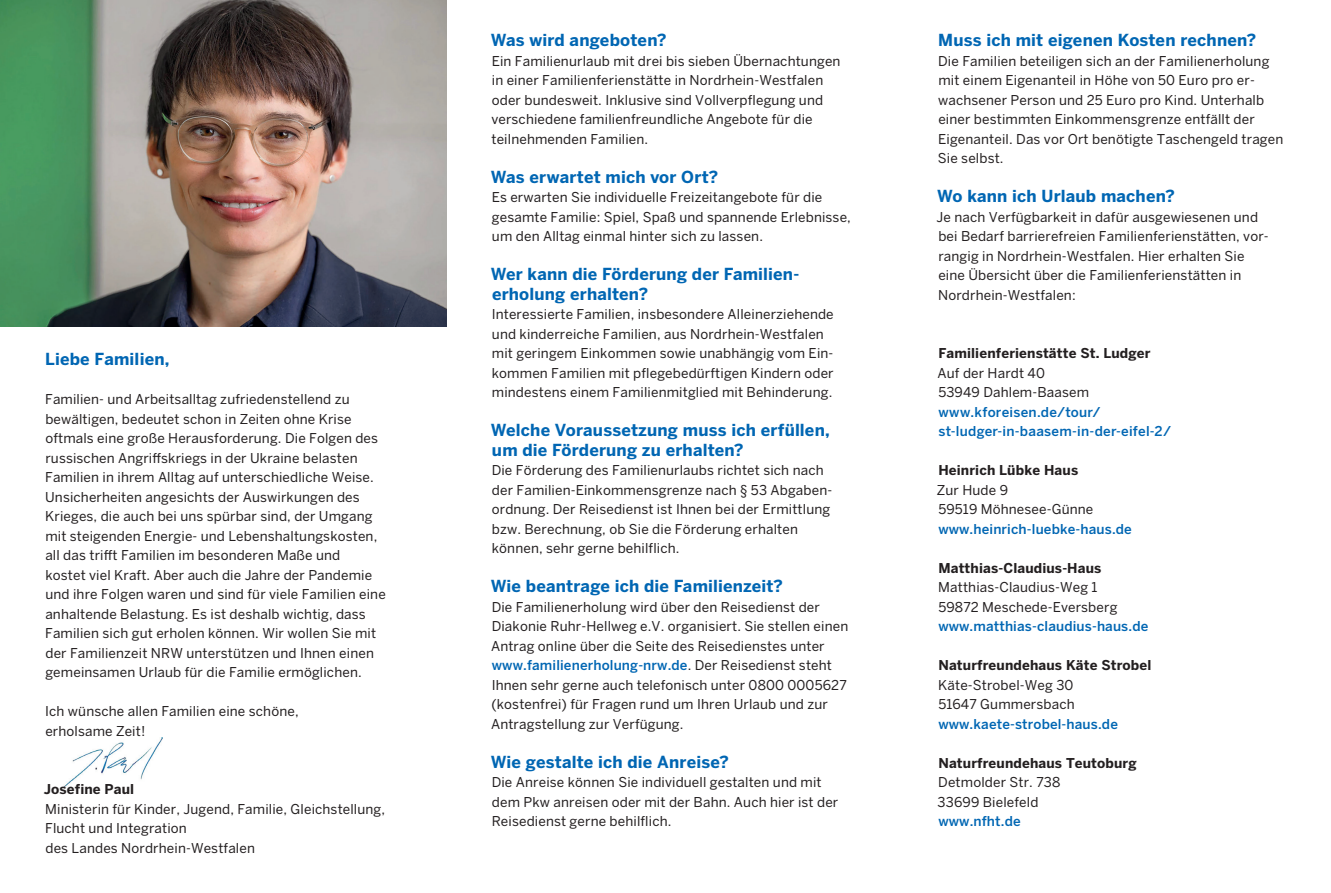
<style>
.page{position:relative;width:1331px;height:893px;background:#fff}
.page>*{position:absolute;margin:0;border:0;box-sizing:border-box;transform-origin:0 0}
.t1{font:700 16.5px/19.5px "Benton Sans";letter-spacing:.01em;color:#0166b3}
.t2{font:13.5px/19.5px "Benton Sans";letter-spacing:.01em;color:#231f20}
.t3{font:500 13.5px/19.5px "Benton Sans";letter-spacing:.01em;color:#0166b3}
.t4{font:700 13.5px "Benton Sans";letter-spacing:.01em;color:#231f20}
.s1{font-weight:500;color:#0166b3}
</style>
<div class="page">
<img style="left:64px;top:738px;width:99px;height:50px">
<img style="left:0;top:0;width:446px;height:326px">
<p class="t1" style="left:45px;top:349px;width:126px">Liebe Familien,</p>
<p class="t2" style="left:45px;top:389px;width:342px">Familien- und Arbeitsalltag zufriedenstellend zu bewältigen, bedeutet schon in Zeiten ohne Krise oftmals eine große Herausforderung. Die Folgen des russischen Angriffskriegs in der Ukraine belasten Familien in ihrem Alltag auf unterschiedliche Weise.<br>Unsicherheiten angesichts der Auswirkungen des Krieges, die auch bei uns spürbar sind, der Umgang mit steigenden Energie- und Lebenshaltungskosten, all das trifft Familien im besonderen Maße und<br>kostet viel Kraft. Aber auch die Jahre der Pandemie und ihre Folgen waren und sind für viele Familien eine anhaltende Belastung. Es ist deshalb wichtig, dass Familien sich gut erholen können. Wir wollen Sie mit der Familienzeit NRW unterstützen und Ihnen einen gemeinsamen Urlaub für die Familie ermöglichen.</p>
<p class="t2" style="left:45px;top:701px;width:255px">Ich wünsche allen Familien eine schöne, erholsame Zeit!</p>
<p class="t4" style="left:44px;top:781px;width:92px">Josefine Paul</p>
<p class="t2" style="left:45px;top:799px;width:341px">Ministerin für Kinder, Jugend, Familie, Gleichstellung,<br>Flucht und Integration<br>des Landes Nordrhein-Westfalen</p>
<p class="t1" style="left:491px;top:30px;width:177px">Was wird angeboten?</p>
<p class="t2" style="left:491px;top:51px;width:351px">Ein Familienurlaub mit drei bis sieben Übernachtungen in einer Familienferienstätte in Nordrhein-Westfalen oder bundesweit. Inklusive sind Vollverpflegung und verschiedene familienfreundliche Angebote für die teilnehmenden Familien.</p>
<p class="t1" style="left:491px;top:167px;width:229px">Was erwartet mich vor Ort?</p>
<p class="t2" style="left:492px;top:187px;width:361px">Es erwarten Sie individuelle Freizeitangebote für die gesamte Familie: Spiel, Spaß und spannende Erlebnisse, um den Alltag einmal hinter sich zu lassen.</p>
<p class="t1" style="left:491px;top:264px;width:310px">Wer kann die Förderung der Familien&shy;erholung erhalten?</p>
<p class="t2" style="left:492px;top:304px;width:344px">Interessierte Familien, insbesondere Alleinerziehende und kinderreiche Familien, aus Nordrhein-Westfalen mit geringem Einkommen sowie unabhängig vom Ein&shy;kommen Familien mit pflegebedürftigen Kindern oder mindestens einem Familienmitglied mit Behinderung.</p>
<p class="t1" style="left:491px;top:420px;width:341px">Welche Voraussetzung muss ich erfüllen, um die Förderung zu erhalten?</p>
<p class="t2" style="left:492px;top:460px;width:342px">Die Förderung des Familienurlaubs richtet sich nach der Familien-Einkommensgrenze nach § 53 Abgaben&shy;ordnung. Der Reisedienst ist Ihnen bei der Ermittlung bzw. Berechnung, ob Sie die Förderung erhalten können, sehr gerne behilflich.</p>
<p class="t1" style="left:491px;top:576px;width:294px">Wie beantrage ich die Familienzeit?</p>
<p class="t2" style="left:491px;top:597px;width:359px">Die Familienerholung wird über den Reisedienst der Diakonie Ruhr-Hellweg e.V. organisiert. Sie stellen einen Antrag online über die Seite des Reisedienstes unter <span class="s1">www.familienerholung-nrw.de</span>. Der Reisedienst steht Ihnen sehr gerne auch telefonisch unter 0800 0005627 (kostenfrei) für Fragen rund um Ihren Urlaub und zur Antragstellung zur Verfügung.</p>
<p class="t1" style="left:491px;top:752px;width:240px">Wie gestalte ich die Anreise?</p>
<p class="t2" style="left:492px;top:772px;width:348px">Die Anreise können Sie individuell gestalten und mit dem Pkw anreisen oder mit der Bahn. Auch hier ist der<br>Reisedienst gerne behilflich.</p>
<p class="t1" style="left:938px;top:30px;width:320px">Muss ich mit eigenen Kosten rechnen?</p>
<p class="t2" style="left:938px;top:51px;width:347px">Die Familien beteiligen sich an der Familienerholung mit einem Eigenanteil in Höhe von 50 Euro pro er&shy;wachsener Person und 25 Euro pro Kind. Unterhalb einer bestimmten Einkommensgrenze entfällt der Eigenanteil. Das vor Ort benötigte Taschengeld tragen Sie selbst.</p>
<p class="t1" style="left:937px;top:186px;width:239px">Wo kann ich Urlaub machen?</p>
<p class="t2" style="left:936px;top:207px;width:334px">Je nach Verfügbarkeit in dafür ausgewiesenen und bei Bedarf barrierefreien Familienferienstätten, vor&shy;rangig in Nordrhein-Westfalen. Hier erhalten Sie eine Übersicht über die Familienferienstätten in Nordrhein-Westfalen:</p>
<p class="t4" style="left:938px;top:345px;width:214px">Familienferienstätte St. Ludger</p>
<p class="t2" style="left:937px;top:363px;width:153px">Auf der Hardt 40<br>53949 Dahlem-Baasem</p>
<p class="t3" style="left:938px;top:402px;width:234px">www.kforeisen.de/tour/ st-ludger-in-baasem-in-der-eifel-2/</p>
<p class="t4" style="left:938px;top:462px;width:141px">Heinrich Lübke Haus</p>
<p class="t2" style="left:937px;top:480px;width:158px">Zur Hude 9<br>59519 Möhnesee-Günne</p>
<p class="t3" style="left:938px;top:519px;width:195px">www.heinrich-luebke-haus.de</p>
<p class="t4" style="left:938px;top:560px;width:164px">Matthias-Claudius-Haus</p>
<p class="t2" style="left:938px;top:577px;width:181px">Matthias-Claudius-Weg 1<br>59872 Meschede-Eversberg</p>
<p class="t3" style="left:938px;top:616px;width:212px">www.matthias-claudius-haus.de</p>
<p class="t4" style="left:938px;top:657px;width:214px">Naturfreundehaus Käte Strobel</p>
<p class="t2" style="left:938px;top:675px;width:138px">Käte-Strobel-Weg 30<br>51647 Gummersbach</p>
<p class="t3" style="left:938px;top:714px;width:181px">www.kaete-strobel-haus.de</p>
<p class="t4" style="left:938px;top:755px;width:200px">Naturfreundehaus Teutoburg</p>
<p class="t2" style="left:938px;top:772px;width:124px">Detmolder Str. 738<br>33699 Bielefeld</p>
<p class="t3" style="left:938px;top:811px;width:84px">www.nfht.de</p>
</div>
